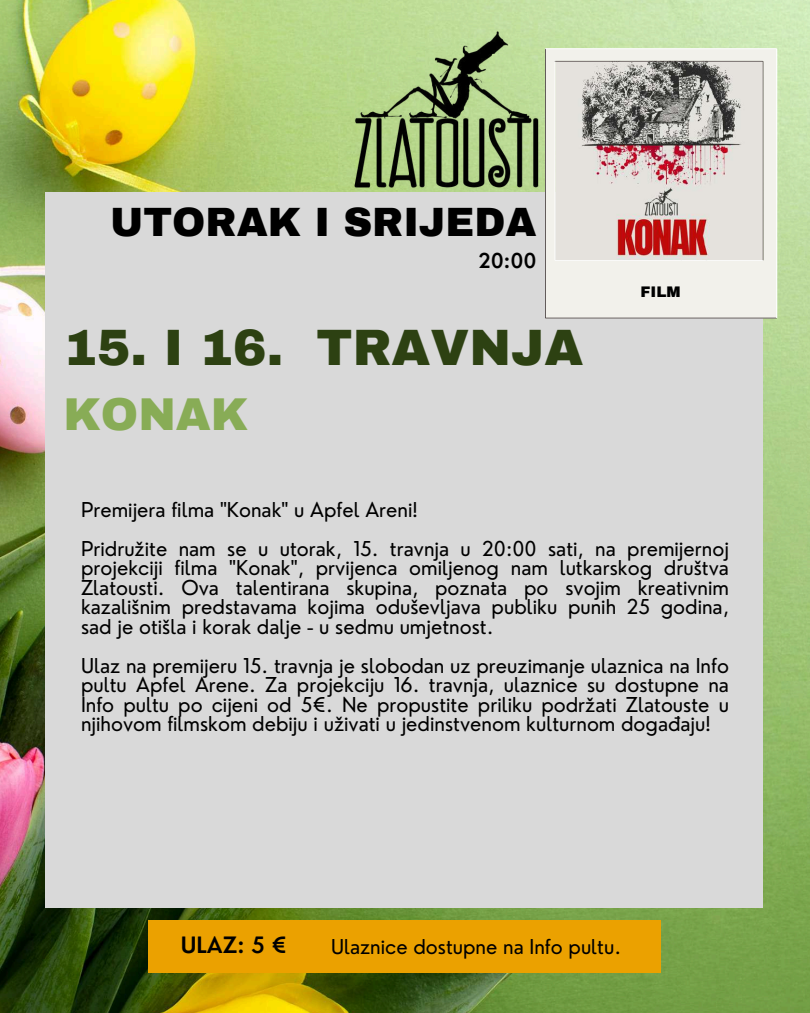
<style>
.page{position:relative;width:810px;height:1013px;background:#fff}
.page>*{position:absolute;margin:0;border:0;box-sizing:border-box;transform-origin:0 0}
.t1{font:900 50px "Archivo";color:#2d4112}
.t2{font:900 45px "Archivo";color:#88ac56}
.t3{font:900 40px "Archivo";color:#000}
.t4{font:600 22px "Nourd";color:#000}
.t5{font:20px/19.5px "Nourd";color:#000;text-align:justify}
.t6{font:600 20px "Nourd";color:#000}
.t7{font:900 15px "Archivo";color:#000}
</style>
<div class="page">
<img style="left:0;top:0;width:810px;height:1012px">
<div style="left:45px;top:192px;width:718px;height:715px;background:#d9d9d9"></div>
<svg style="left:545px;top:48px;width:232px;height:270px"></svg>
<div style="left:149px;top:920px;width:512px;height:53px;background:#eba100"></div>
<img style="left:315px;top:0;width:267px;height:258px">
<h3 class="t3" style="left:110px;top:201px;width:428px">UTORAK I SRIJEDA</h3>
<p class="t6" style="left:478px;top:248px;width:60px">20:00</p>
<h1 class="t1" style="left:64px;top:321px;width:521px">15. I 16. TRAVNJA</h1>
<h2 class="t2" style="left:63px;top:390px;width:186px">KONAK</h2>
<p class="t7" style="left:641px;top:283px;width:42px">FILM</p>
<p class="t5" style="left:81px;top:489px;width:649px;line-height:39px">Premijera filma "Konak" u Apfel Areni!<br>Pridružite nam se u utorak, 15. travnja u 20:00 sati, na premijernoj</p>
<p class="t5" style="left:81px;top:558px;width:649px">projekciji filma "Konak", prvijenca omiljenog nam lutkarskog društva Zlatousti. Ova talentirana skupina, poznata po svojim kreativnim kazališnim predstavama kojima oduševljava publiku punih 25 godina, sad je otišla i korak dalje - u sedmu umjetnost.</p>
<p class="t5" style="left:81px;top:655px;width:649px">Ulaz na premijeru 15. travnja je slobodan uz preuzimanje ulaznica na Info pultu Apfel Arene. Za projekciju 16. travnja, ulaznice su dostupne na Info pultu po cijeni od 5€. Ne propustite priliku podržati Zlatouste u njihovom filmskom debiju i uživati u jedinstvenom kulturnom događaju!</p>
<p class="t4" style="left:181px;top:930px;width:107px">ULAZ: 5 €</p>
<p class="t5" style="left:331px;top:937px;width:292px">Ulaznice dostupne na Info pultu.</p>
</div>
